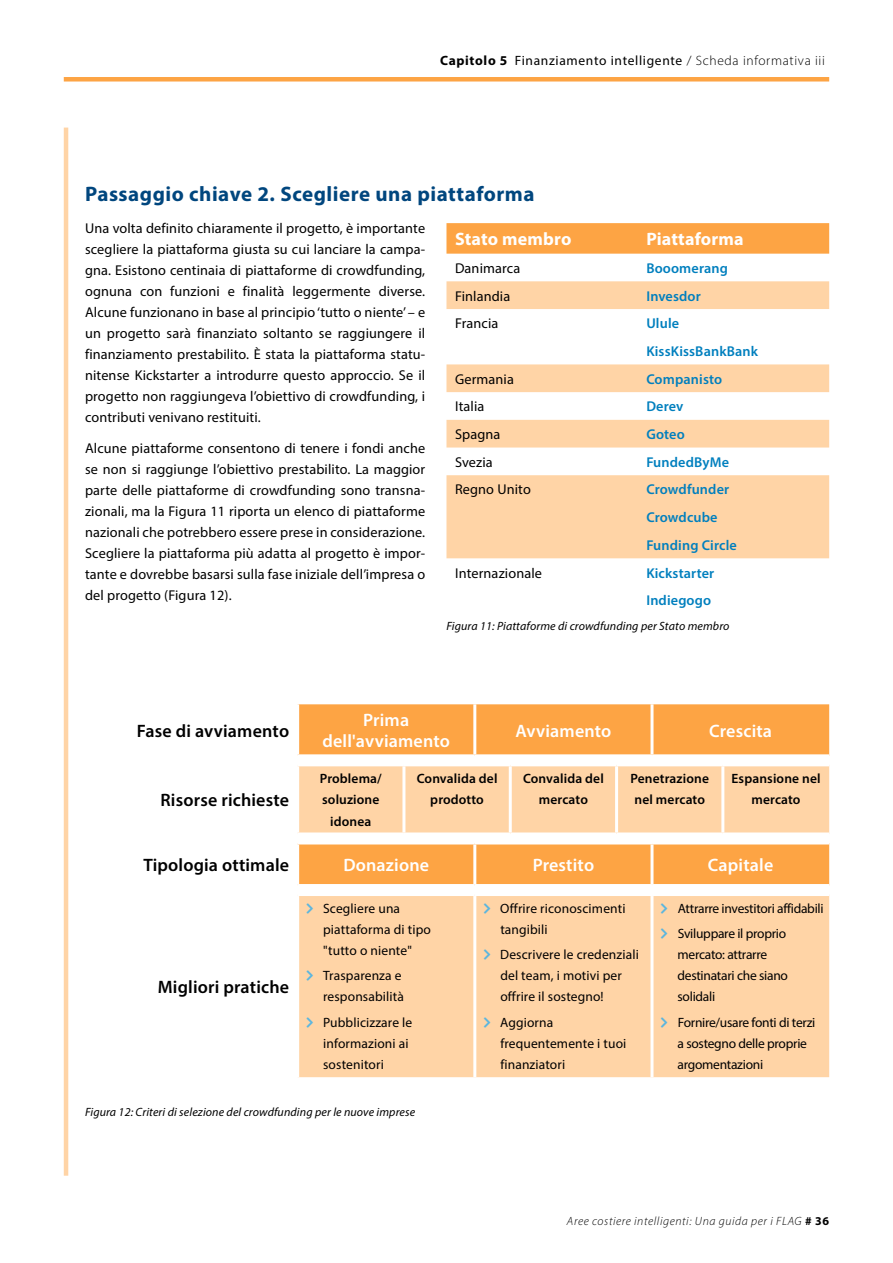
<style>
.page{position:relative;width:893px;height:1263px;background:#fff}
.page>*{position:absolute;margin:0;border:0;box-sizing:border-box;transform-origin:0 0}
.Titre_3{font:700 21px "Myriad Pro";letter-spacing:.025em;color:#00467e}
._1-Myriad_Pro-body{font:600 18px "Myriad Pro";letter-spacing:.01em;color:#000}
._1-Myriad_Pro-body-2{font:600 18px/21px "Myriad Pro";letter-spacing:.01em;color:#fff;text-align:center}
._1-Myriad_Pro-body-3{font:700 18px "Myriad Pro";letter-spacing:.01em;color:#fff}
._1-Myriad_Pro-body-4{font:14.25px/21px "Myriad Pro";letter-spacing:.01em;color:#000;text-align:justify}
._1-Myriad_Pro-body-5{font:600 14.25px "Myriad Pro";letter-spacing:.01em;color:#007fbe}
.t1{font:13.5px/21px "Myriad Pro";letter-spacing:.01em;color:#000}
.t2{font:13.5px/21px "Myriad Pro";letter-spacing:-.02em;color:#000}
._1-Myriad_Pro-body-6{font:600 13.5px/21px "Myriad Pro";letter-spacing:.01em;color:#000;text-align:center}
.t3{font:13.5px "Myriad Pro";letter-spacing:.05em;color:#000}
.Légendes_Graphiques{font:italic 12px "Myriad Pro";letter-spacing:.01em;color:#000}
.t4{font:italic 300 12px "Myriad Pro";letter-spacing:.05em;color:#000}
.s1{font-weight:700}
.s2{font-weight:300}
.s3{font-weight:700;font-style:normal}
</style>
<div class="page">
<div style="left:64px;top:77px;width:765px;height:5px;background:#fda444"></div>
<hr style="left:64px;top:128px;width:4px;height:1048px;background:#ffd4a6">
<div style="left:446px;top:223px;width:383px;height:31px;background:#fda444"></div>
<svg style="left:446px;top:281px;width:383px;height:277px;fill:#ffd4a6"></svg>
<div style="left:299px;top:704px;width:530px;height:50px;background:#fda444"></div>
<hr style="left:473px;top:704px;width:3px;height:50px;background:#fff">
<hr style="left:650px;top:704px;width:3px;height:50px;background:#fff">
<div style="left:299px;top:766px;width:530px;height:66px;background:#ffd4a6"></div>
<hr style="left:402px;top:766px;width:3px;height:66px;background:#fff">
<hr style="left:509px;top:766px;width:3px;height:66px;background:#fff">
<hr style="left:615px;top:766px;width:3px;height:66px;background:#fff">
<hr style="left:721px;top:766px;width:3px;height:66px;background:#fff">
<div style="left:299px;top:844px;width:530px;height:40px;background:#fda444"></div>
<hr style="left:473px;top:844px;width:3px;height:40px;background:#fff">
<hr style="left:650px;top:844px;width:3px;height:40px;background:#fff">
<div style="left:299px;top:896px;width:530px;height:181px;background:#ffd4a6"></div>
<hr style="left:473px;top:896px;width:3px;height:181px;background:#fff">
<hr style="left:650px;top:896px;width:3px;height:181px;background:#fff">
<svg style="left:307px;top:903px;width:6px;height:11px"></svg>
<svg style="left:307px;top:971px;width:6px;height:10px"></svg>
<svg style="left:307px;top:1017px;width:6px;height:10px"></svg>
<svg style="left:484px;top:903px;width:6px;height:11px"></svg>
<svg style="left:484px;top:950px;width:6px;height:10px"></svg>
<svg style="left:484px;top:1017px;width:6px;height:10px"></svg>
<svg style="left:661px;top:903px;width:6px;height:11px"></svg>
<svg style="left:661px;top:929px;width:6px;height:10px"></svg>
<svg style="left:661px;top:1017px;width:6px;height:10px"></svg>
<p class="t3" style="left:440px;top:52px;width:386px"><span class="s1">Capitolo 5</span> Finanziamento intelligente <span class="s2">/ Scheda informativa iii</span></p>
<p class="Titre_3" style="left:85px;top:180px;width:451px">Passaggio chiave 2. Scegliere una piattaforma</p>
<p class="_1-Myriad_Pro-body-3" style="left:455px;top:227px;width:118px">Stato membro</p>
<p class="_1-Myriad_Pro-body-3" style="left:646px;top:227px;width:99px">Piattaforma</p>
<p class="_1-Myriad_Pro-body-4" style="left:455px;top:257px;width:67px">Danimarca</p>
<p class="_1-Myriad_Pro-body-5" style="left:646px;top:259px;width:83px">Booomerang</p>
<p class="_1-Myriad_Pro-body-4" style="left:455px;top:285px;width:57px">Finlandia</p>
<p class="_1-Myriad_Pro-body-5" style="left:646px;top:287px;width:56px">Invesdor</p>
<p class="_1-Myriad_Pro-body-4" style="left:455px;top:313px;width:45px">Francia</p>
<p class="_1-Myriad_Pro-body-5" style="left:646px;top:314px;width:34px">Ulule</p>
<p class="_1-Myriad_Pro-body-5" style="left:646px;top:342px;width:113px">KissKissBankBank</p>
<p class="_1-Myriad_Pro-body-4" style="left:455px;top:368px;width:60px">Germania</p>
<p class="_1-Myriad_Pro-body-5" style="left:646px;top:370px;width:77px">Companisto</p>
<p class="_1-Myriad_Pro-body-4" style="left:455px;top:396px;width:31px">Italia</p>
<p class="_1-Myriad_Pro-body-5" style="left:646px;top:397px;width:39px">Derev</p>
<p class="_1-Myriad_Pro-body-4" style="left:455px;top:423px;width:47px">Spagna</p>
<p class="_1-Myriad_Pro-body-5" style="left:646px;top:425px;width:40px">Goteo</p>
<p class="_1-Myriad_Pro-body-4" style="left:455px;top:451px;width:39px">Svezia</p>
<p class="_1-Myriad_Pro-body-5" style="left:646px;top:453px;width:84px">FundedByMe</p>
<p class="_1-Myriad_Pro-body-4" style="left:455px;top:479px;width:77px">Regno Unito</p>
<p class="_1-Myriad_Pro-body-5" style="left:646px;top:481px;width:84px">Crowdfunder</p>
<p class="_1-Myriad_Pro-body-5" style="left:646px;top:508px;width:73px">Crowdcube</p>
<p class="_1-Myriad_Pro-body-5" style="left:646px;top:536px;width:92px">Funding Circle</p>
<p class="_1-Myriad_Pro-body-4" style="left:455px;top:562px;width:89px">Internazionale</p>
<p class="_1-Myriad_Pro-body-5" style="left:646px;top:564px;width:70px">Kickstarter</p>
<p class="_1-Myriad_Pro-body-5" style="left:646px;top:591px;width:66px">Indiegogo</p>
<p class="Légendes_Graphiques" style="left:446px;top:618px;width:284px">Figura 11: Piattaforme di crowdfunding per Stato membro</p>
<p class="_1-Myriad_Pro-body-4" style="left:85px;top:217px;width:342px">Una volta definito chiaramente il progetto, è importante scegliere la piattaforma giusta su cui lanciare la campa&shy;gna. Esistono centinaia di piattaforme di crowdfunding, ognuna con funzioni e finalità leggermente diverse.<br>Alcune funzionano in base al principio ‘tutto o niente’ – e un progetto sarà finanziato soltanto se raggiungere il finanziamento prestabilito. È stata la piattaforma statu&shy;nitense Kickstarter a introdurre questo approccio. Se il progetto non raggiungeva l’obiettivo di crowdfunding, i contributi venivano restituiti.</p>
<p class="_1-Myriad_Pro-body-4" style="left:85px;top:437px;width:342px">Alcune piattaforme consentono di tenere i fondi anche se non si raggiunge l’obiettivo prestabilito. La maggior parte delle piattaforme di crowdfunding sono transna&shy;zionali, ma la Figura 11 riporta un elenco di piattaforme nazionali che potrebbero essere prese in considerazione.<br>Scegliere la piattaforma più adatta al progetto è impor&shy;tante e dovrebbe basarsi sulla fase iniziale dell’impresa o del progetto (Figura 12).</p>
<p class="_1-Myriad_Pro-body" style="left:137px;top:719px;width:154px">Fase di avviamento</p>
<p class="_1-Myriad_Pro-body-2" style="left:322px;top:709px;width:129px">Prima dell'avviamento</p>
<p class="_1-Myriad_Pro-body-2" style="left:515px;top:720px;width:98px">Avviamento</p>
<p class="_1-Myriad_Pro-body-2" style="left:709px;top:720px;width:64px">Crescita</p>
<p class="_1-Myriad_Pro-body" style="left:160px;top:789px;width:130px">Risorse richieste</p>
<p class="_1-Myriad_Pro-body-6" style="left:320px;top:768px;width:63px">Problema/ soluzione idonea</p>
<p class="_1-Myriad_Pro-body-6" style="left:417px;top:768px;width:82px">Convalida del prodotto</p>
<p class="_1-Myriad_Pro-body-6" style="left:523px;top:768px;width:82px">Convalida del mercato</p>
<p class="_1-Myriad_Pro-body-6" style="left:630px;top:768px;width:80px;text-align:left">Penetrazione nel mercato</p>
<p class="_1-Myriad_Pro-body-6" style="left:731px;top:768px;width:91px">Espansione nel mercato</p>
<p class="_1-Myriad_Pro-body" style="left:143px;top:853px;width:147px">Tipologia ottimale</p>
<p class="_1-Myriad_Pro-body-2" style="left:343px;top:854px;width:87px">Donazione</p>
<p class="_1-Myriad_Pro-body-2" style="left:533px;top:854px;width:63px">Prestito</p>
<p class="_1-Myriad_Pro-body-2" style="left:708px;top:854px;width:67px">Capitale</p>
<p class="_1-Myriad_Pro-body" style="left:158px;top:975px;width:133px">Migliori pratiche</p>
<p class="t1" style="left:323px;top:898px;width:109px">Scegliere una piattaforma di tipo "tutto o niente"</p>
<p class="t1" style="left:323px;top:965px;width:82px">Trasparenza e responsabilità</p>
<p class="t1" style="left:323px;top:1011px;width:91px">Pubblicizzare le informazioni ai sostenitori</p>
<p class="Légendes_Graphiques" style="left:85px;top:1104px;width:332px">Figura 12: Criteri di selezione del crowdfunding per le nuove imprese</p>
<p class="t1" style="left:500px;top:898px;width:127px">Offrire riconoscimenti tangibili</p>
<p class="t1" style="left:500px;top:944px;width:140px">Descrivere le credenziali del team, i motivi per offrire il sostegno!</p>
<p class="t1" style="left:500px;top:1011px;width:128px">Aggiorna frequentemente i tuoi finanziatori</p>
<p class="t2" style="left:678px;top:898px;width:147px">Attrarre investitori affidabili</p>
<p class="t2" style="left:677px;top:923px;width:112px">Sviluppare il proprio mercato: attrarre destinatari che siano solidali</p>
<p class="t2" style="left:677px;top:1011px;width:139px">Fornire/usare fonti di terzi a sostegno delle proprie argomentazioni</p>
<p class="t4" style="left:567px;top:1214px;width:264px">Aree costiere intelligenti: Una guida per i FLAG <span class="s3"># 36</span></p>
</div>
